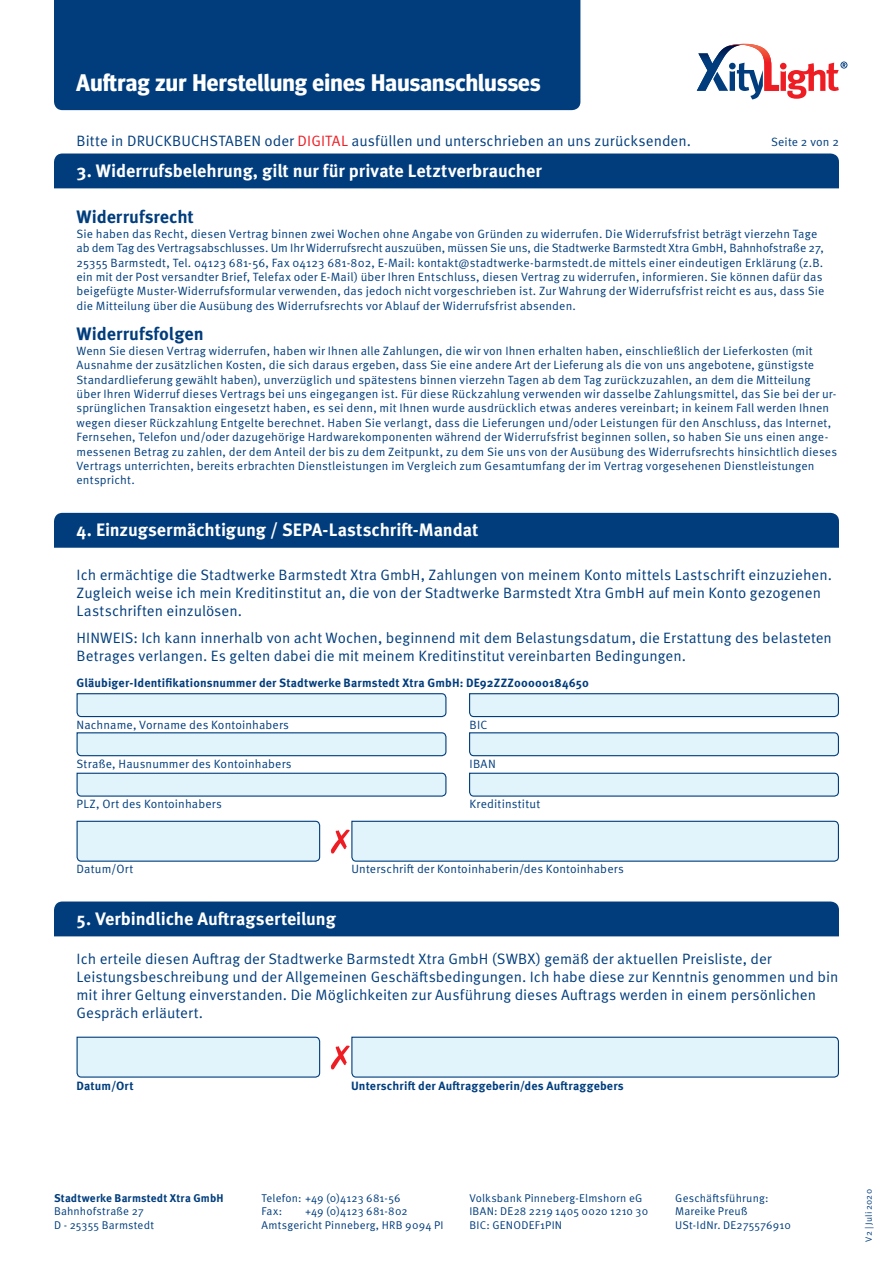
<style>
.page{position:relative;width:893px;height:1263px;background:#fff}
.page>*{position:absolute;margin:0;border:0;box-sizing:border-box;transform-origin:0 0}
.t1{font:700 24px "Meta Headline OT";letter-spacing:.01em;color:#fff}
.t2{font:700 18px "Meta OT";letter-spacing:-.005em;color:#fff}
.t3{font:700 18px "Meta OT";color:#013d7d}
.t4{font:15px/18px "Meta OT Norm";letter-spacing:.005em;color:#013d7d}
.t5{font:12px/14.4px "Meta OT Norm";letter-spacing:.01em;color:#013d7d}
.t6{font:700 12px "Meta OT";letter-spacing:.015em;color:#013d7d}
.t7{font:11.25px/13.5px "Meta OT Norm";letter-spacing:.015em;color:#013d7d}
.t8{font:700 11.25px "Meta OT";letter-spacing:.015em;color:#013d7d}
.t9{font:9px "Meta OT Norm";letter-spacing:.015em;color:#013d7d}
.s1{color:#ee1d23}
</style>
<div class="page">
<div style="left:54px;top:0;width:526px;height:110px;background:#013d7d"></div>
<svg style="left:697px;top:44px;width:150px;height:55px"></svg>
<div style="left:54px;top:153px;width:785px;height:35px;background:#013d7d"></div>
<div style="left:54px;top:513px;width:785px;height:35px;background:#013d7d"></div>
<svg style="left:76px;top:732px;width:371px;height:25px;background:#cce3ef"></svg>
<svg style="left:76px;top:693px;width:371px;height:25px;background:#cde3f0"></svg>
<svg style="left:76px;top:772px;width:371px;height:25px;background:#cde3ef"></svg>
<svg style="left:469px;top:732px;width:370px;height:25px;background:#cce2ef"></svg>
<svg style="left:469px;top:693px;width:370px;height:25px;background:#cce2ef"></svg>
<svg style="left:469px;top:772px;width:370px;height:25px;background:#cce2ef"></svg>
<svg style="left:76px;top:820px;width:245px;height:42px;background:#d4e9f4"></svg>
<svg style="left:331px;top:820px;width:508px;height:42px;background:#d6e8f3"></svg>
<div style="left:54px;top:901px;width:785px;height:35px;background:#013d7d"></div>
<svg style="left:76px;top:1036px;width:245px;height:42px;background:#d4e9f4"></svg>
<svg style="left:331px;top:1036px;width:508px;height:42px;background:#d6e8f3"></svg>
<h1 class="t1" style="left:76px;top:68px;width:466px">Auftrag zur Herstellung eines Hausanschlusses</h1>
<p class="t4" style="left:77px;top:132px;width:616px">Bitte in DRUCKBUCHSTABEN oder <span class="s1">DIGITAL</span> ausfüllen und unterschrieben an uns zurücksenden.</p>
<h2 class="t2" style="left:77px;top:159px;width:467px">3. Widerrufsbelehrung, gilt nur für private Letztverbraucher</h2>
<p class="t5" style="left:771px;top:135px;width:69px">Seite 2 von 2</p>
<h2 class="t3" style="left:77px;top:206px;width:119px">Widerrufsrecht</h2>
<p class="t5" style="left:77px;top:226px;width:749px">Sie haben das Recht, diesen Vertrag binnen zwei Wochen ohne Angabe von Gründen zu widerrufen. Die Widerrufsfrist beträgt vierzehn Tage ab dem Tag des Vertragsabschlusses. Um Ihr Widerrufsrecht auszuüben, müssen Sie uns, die Stadtwerke Barmstedt Xtra GmbH, Bahnhofstraße 27, 25355 Barmstedt, Tel. 04123 681-56, Fax 04123 681-802, E-Mail: kontakt@stadtwerke-barmstedt.de mittels einer eindeutigen Erklärung (z.B. ein mit der Post versandter Brief, Telefax oder E-Mail) über Ihren Entschluss, diesen Vertrag zu widerrufen, informieren. Sie können dafür das beigefügte Muster-Widerrufsformular verwenden, das jedoch nicht vorgeschrieben ist. Zur Wahrung der Widerrufsfrist reicht es aus, dass Sie die Mitteilung über die Ausübung des Widerrufsrechts vor Ablauf der Widerrufsfrist absenden.</p>
<h2 class="t3" style="left:77px;top:323px;width:129px">Widerrufsfolgen</h2>
<p class="t5" style="left:77px;top:343px;width:762px">Wenn Sie diesen Vertrag widerrufen, haben wir Ihnen alle Zahlungen, die wir von Ihnen erhalten haben, einschließlich der Lieferkosten (mit Ausnahme der zusätzlichen Kosten, die sich daraus ergeben, dass Sie eine andere Art der Lieferung als die von uns angebotene, günstigste Standardlieferung gewählt haben), unverzüglich und spätestens binnen vierzehn Tagen ab dem Tag zurückzuzahlen, an dem die Mitteilung über Ihren Widerruf dieses Vertrags bei uns eingegangen ist. Für diese Rückzahlung verwenden wir dasselbe Zahlungsmittel, das Sie bei der ur&shy;sprünglichen Transaktion eingesetzt haben, es sei denn, mit Ihnen wurde ausdrücklich etwas anderes vereinbart; in keinem Fall werden Ihnen wegen dieser Rückzahlung Entgelte berechnet. Haben Sie verlangt, dass die Lieferungen und/oder Leistungen für den Anschluss, das Internet, Fernsehen, Telefon und/oder dazugehörige Hardwarekomponenten während der Widerrufsfrist beginnen sollen, so haben Sie uns einen ange&shy;messenen Betrag zu zahlen, der dem Anteil der bis zu dem Zeitpunkt, zu dem Sie uns von der Ausübung des Widerrufsrechts hinsichtlich dieses Vertrags unterrichten, bereits erbrachten Dienstleistungen im Vergleich zum Gesamtumfang der im Vertrag vorgesehenen Dienstleistungen entspricht.</p>
<h2 class="t2" style="left:77px;top:518px;width:403px">4. Einzugsermächtigung / SEPA-Lastschrift-Mandat</h2>
<p class="t4" style="left:77px;top:566px;width:757px">Ich ermächtige die Stadtwerke Barmstedt Xtra GmbH, Zahlungen von meinem Konto mittels Lastschrift einzuziehen.<br>Zugleich weise ich mein Kreditinstitut an, die von der Stadtwerke Barmstedt Xtra GmbH auf mein Konto gezogenen<br>Lastschriften einzulösen.</p>
<p class="t4" style="left:77px;top:629px;width:757px">HINWEIS: Ich kann innerhalb von acht Wochen, beginnend mit dem Belastungsdatum, die Erstattung des belasteten<br>Betrages verlangen. Es gelten dabei die mit meinem Kreditinstitut vereinbarten Bedingungen.</p>
<p class="t6" style="left:77px;top:675px;width:514px">Gläubiger-Identifikationsnummer der Stadtwerke Barmstedt Xtra GmbH: DE92ZZZ00000184650</p>
<p class="t5" style="left:77px;top:717px;width:214px">Nachname, Vorname des Kontoinhabers</p>
<p class="t5" style="left:470px;top:717px;width:19px">BIC</p>
<p class="t5" style="left:77px;top:757px;width:217px">Straße, Hausnummer des Kontoinhabers</p>
<p class="t5" style="left:470px;top:757px;width:28px">IBAN</p>
<p class="t5" style="left:77px;top:797px;width:147px">PLZ, Ort des Kontoinhabers</p>
<p class="t5" style="left:470px;top:797px;width:72px">Kreditinstitut</p>
<p class="t5" style="left:77px;top:862px;width:58px">Datum/Ort</p>
<p class="t5" style="left:351px;top:862px;width:274px">Unterschrift der Kontoinhaberin/des Kontoinhabers</p>
<h2 class="t2" style="left:77px;top:907px;width:261px">5. Verbindliche Auftragserteilung</h2>
<p class="t4" style="left:77px;top:950px;width:763px">Ich erteile diesen Auftrag der Stadtwerke Barmstedt Xtra GmbH (SWBX) gemäß der aktuellen Preisliste, der Leistungsbeschreibung und der Allgemeinen Geschäftsbedingungen. Ich habe diese zur Kenntnis genommen und bin mit ihrer Geltung einverstanden. Die Möglichkeiten zur Ausführung dieses Auftrags werden in einem persönlichen Gespräch erläutert.</p>
<p class="t6" style="left:77px;top:1078px;width:59px">Datum/Ort</p>
<p class="t6" style="left:351px;top:1078px;width:274px">Unterschrift der Auftraggeberin/des Auftraggebers</p>
<p class="t8" style="left:54px;top:1191px;width:171px">Stadtwerke Barmstedt Xtra GmbH</p>
<p class="t7" style="left:54px;top:1205px;width:101px">Bahnhofstraße 27<br>D - 25355 Barmstedt</p>
<p class="t7" style="left:261px;top:1191px;width:141px">Telefon: +49 (0)4123 681-56<br>Fax:</p>
<p class="t7" style="left:261px;top:1205px;width:184px;text-indent:44px">+49 (0)4123 681-802<br>Amtsgericht Pinneberg, HRB 9094 PI</p>
<p class="t7" style="left:469px;top:1191px;width:180px">Volksbank Pinneberg-Elmshorn eG<br>IBAN: DE28 2219 1405 0020 1210 30<br>BIC: GENODEF1PIN</p>
<p class="t7" style="left:675px;top:1191px;width:117px">Geschäftsführung:<br>Mareike Preuß<br>USt-IdNr. DE275576910</p>
<p class="t9" style="left:863px;top:1242px;width:54px;rotate:-90deg">V2 | Juli 2020</p>
</div>
